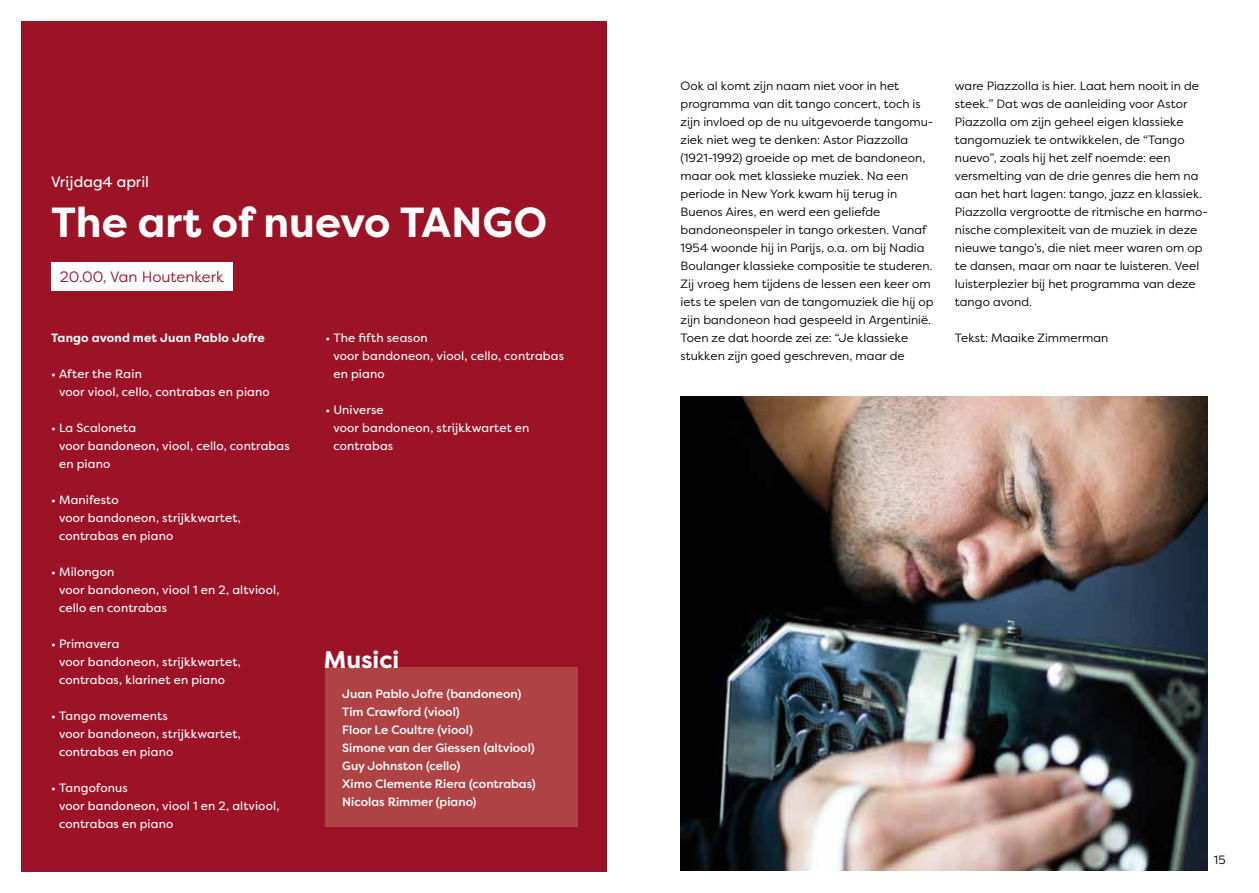
<style>
.page{position:relative;width:1259px;height:893px;background:#fff}
.page>*{position:absolute;margin:0;border:0;box-sizing:border-box;transform-origin:0 0}
.t1{font:700 42px "Filson Pro";color:#fff}
.t2{font:700 24px "Filson Pro";color:#fff}
.t3{font:15px "Filson Pro";color:#9c1328}
.t4{font:15px "Filson Pro";color:#fff}
.t5{font:12px/18px "Filson Pro";letter-spacing:.005em;color:#000}
.t6{font:12px/18px "Filson Pro";letter-spacing:.015em;color:#fff}
.t7{font:500 12px/18px "Filson Pro";color:#fff}
.t8{font:700 12px "Filson Pro";letter-spacing:.015em;color:#fff}
</style>
<div class="page">
<div style="left:21px;top:21px;width:586px;height:851px;background:#9c1328"></div>
<div style="left:325px;top:668px;width:253px;height:159px;background:#ae4244"></div>
<div style="left:51px;top:262px;width:181px;height:28px;background:#fff"></div>
<img style="left:680px;top:396px;width:528px;height:474px">
<p class="t4" style="left:51px;top:172px;width:100px">Vrijdag4 april</p>
<h1 class="t1" style="left:51px;top:196px;width:498px">The art of nuevo TANGO</h1>
<p class="t3" style="left:60px;top:267px;width:166px">20.00, Van Houtenkerk</p>
<p class="t8" style="left:51px;top:330px;width:215px">Tango avond met Juan Pablo Jofre</p>
<p class="t6" style="left:59px;top:365px;width:212px;text-indent:-8px">• After the Rain<br>voor viool, cello, contrabas en piano</p>
<p class="t6" style="left:59px;top:419px;width:232px;text-indent:-8px">• La Scaloneta<br>voor bandoneon, viool, cello, contrabas en piano</p>
<p class="t6" style="left:59px;top:491px;width:183px;text-indent:-8px">• Manifesto<br>voor bandoneon, strijkkwartet, contrabas en piano</p>
<p class="t6" style="left:59px;top:563px;width:222px;text-indent:-8px">• Milongon<br>voor bandoneon, viool 1 en 2, altviool, cello en contrabas</p>
<p class="t6" style="left:59px;top:635px;width:183px;text-indent:-8px">• Primavera<br>voor bandoneon, strijkkwartet, contrabas, klarinet en piano</p>
<p class="t6" style="left:59px;top:707px;width:183px;text-indent:-8px">• Tango movements<br>voor bandoneon, strijkkwartet, contrabas en piano</p>
<p class="t6" style="left:59px;top:779px;width:222px;text-indent:-8px">• Tangofonus<br>voor bandoneon, viool 1 en 2, altviool, contrabas en piano</p>
<p class="t6" style="left:333px;top:329px;width:232px;text-indent:-8px">• The fifth season<br>voor bandoneon, viool, cello, contrabas en piano</p>
<p class="t6" style="left:333px;top:401px;width:198px;text-indent:-8px">• Universe<br>voor bandoneon, strijkkwartet en contrabas</p>
<h2 class="t2" style="left:324px;top:644px;width:77px">Musici</h2>
<p class="t7" style="left:342px;top:684px;width:195px">Juan Pablo Jofre (bandoneon)<br>Tim Crawford (viool)<br>Floor Le Coultre (viool)<br>Simone van der Giessen (altviool)<br>Guy Johnston (cello)<br>Ximo Clemente Riera (contrabas)<br>Nicolas Rimmer (piano)</p>
<p class="t5" style="left:680px;top:76px;width:255px">Ook al komt zijn naam niet voor in het programma van dit tango concert, toch is zijn invloed op de nu uitgevoerde tangomu&shy;ziek niet weg te denken: Astor Piazzolla (1921-1992) groeide op met de bandoneon, maar ook met klassieke muziek. Na een periode in New York kwam hij terug in Buenos Aires, en werd een geliefde bandoneonspeler in tango orkesten. Vanaf 1954 woonde hij in Parijs, o.a. om bij Nadia Boulanger klassieke compositie te studeren.<br>Zij vroeg hem tijdens de lessen een keer om iets te spelen van de tangomuziek die hij op zijn bandoneon had gespeeld in Argentinië.<br>Toen ze dat hoorde zei ze: “Je klassieke stukken zijn goed geschreven, maar de</p>
<p class="t5" style="left:955px;top:76px;width:254px">ware Piazzolla is hier. Laat hem nooit in de steek.” Dat was de aanleiding voor Astor Piazzolla om zijn geheel eigen klassieke tangomuziek te ontwikkelen, de “Tango nuevo”, zoals hij het zelf noemde: een versmelting van de drie genres die hem na aan het hart lagen: tango, jazz en klassiek.<br>Piazzolla vergrootte de ritmische en harmo&shy;nische complexiteit van de muziek in deze nieuwe tango’s, die niet meer waren om op te dansen, maar om naar te luisteren. Veel luisterplezier bij het programma van deze tango avond.</p>
<p class="t5" style="left:955px;top:328px;width:155px">Tekst: Maaike Zimmerman</p>
<p class="t5" style="left:1214px;top:851px;width:13px">15</p>
</div>
